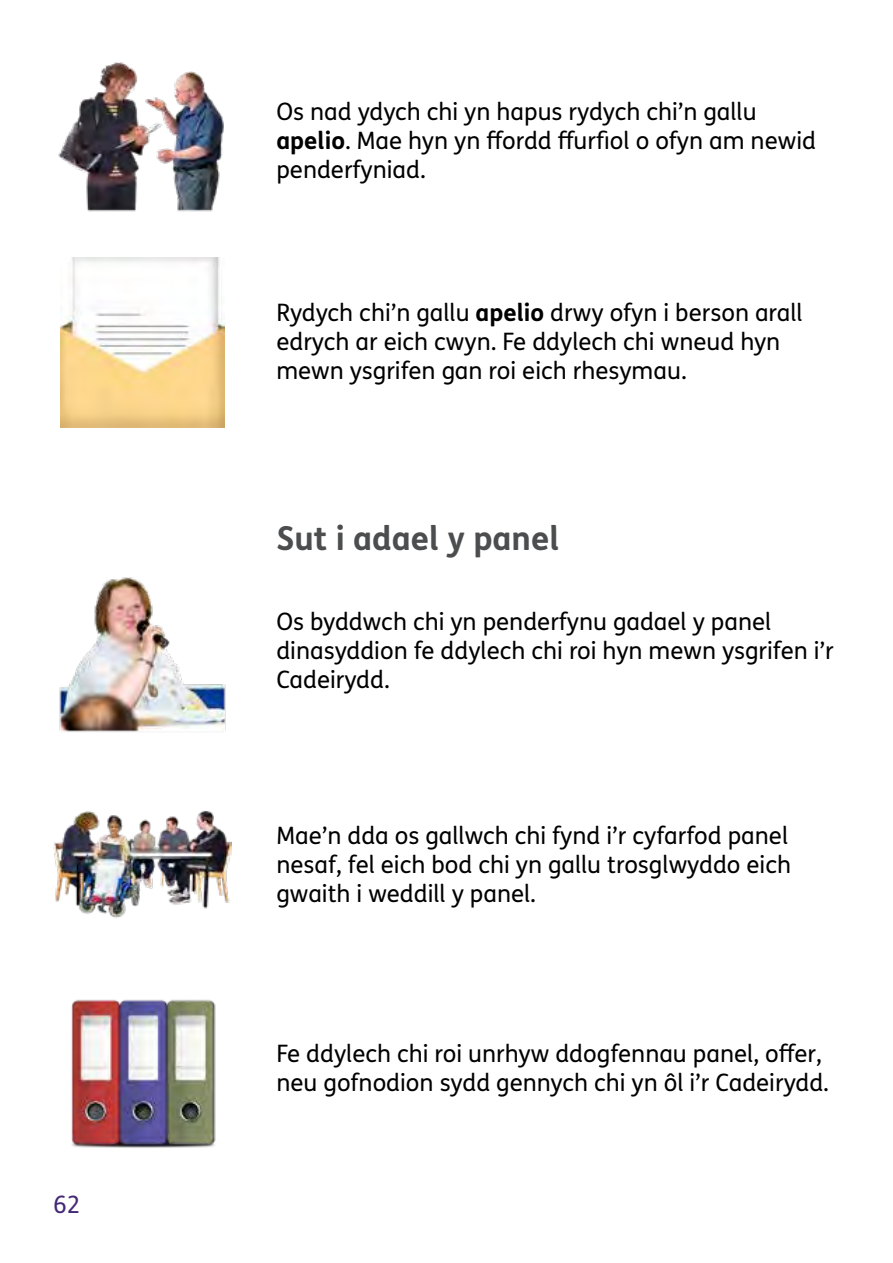
<style>
.page{position:relative;width:893px;height:1263px;background:#fff}
.page>*{position:absolute;margin:0;border:0;box-sizing:border-box;transform-origin:0 0}
.t1{font:700 33px "FS Me Pro";color:#4c4d4e}
.Bodytext{font:24px/28.8px "FS Me Pro";color:#000}
.t2{font:24px "FS Me Pro";color:#452875}
.s1{font-weight:700}
</style>
<div class="page">
<img style="left:58px;top:62px;width:166px;height:150px">
<img style="left:60px;top:258px;width:165px;height:170px">
<img style="left:53px;top:810px;width:179px;height:108px">
<img style="left:71px;top:999px;width:145px;height:149px">
<img style="left:59px;top:577px;width:167px;height:155px">
<p class="t2" style="left:53px;top:1188px;width:29px">62</p>
<p class="Bodytext" style="left:276px;top:97px;width:541px">Os nad ydych chi yn hapus rydych chi’n gallu <span class="s1">apelio</span>. Mae hyn yn ffordd ffurfiol o ofyn am newid penderfyniad.</p>
<p class="Bodytext" style="left:276px;top:298px;width:528px">Rydych chi’n gallu <span class="s1">apelio</span> drwy ofyn i berson arall edrych ar eich cwyn. Fe ddylech chi wneud hyn mewn ysgrifen gan roi eich rhesymau.</p>
<h3 class="t1" style="left:276px;top:513px;width:285px">Sut i adael y panel</h3>
<p class="Bodytext" style="left:276px;top:607px;width:559px">Os byddwch chi yn penderfynu gadael y panel dinasyddion fe ddylech chi roi hyn mewn ysgrifen i’r<br>Cadeirydd.</p>
<p class="Bodytext" style="left:276px;top:821px;width:516px">Mae’n dda os gallwch chi fynd i’r cyfarfod panel nesaf, fel eich bod chi yn gallu trosglwyddo eich gwaith i weddill y panel.</p>
<p class="Bodytext" style="left:276px;top:1039px;width:554px">Fe ddylech chi roi unrhyw ddogfennau panel, offer, neu gofnodion sydd gennych chi yn ôl i’r Cadeirydd.</p>
</div>
